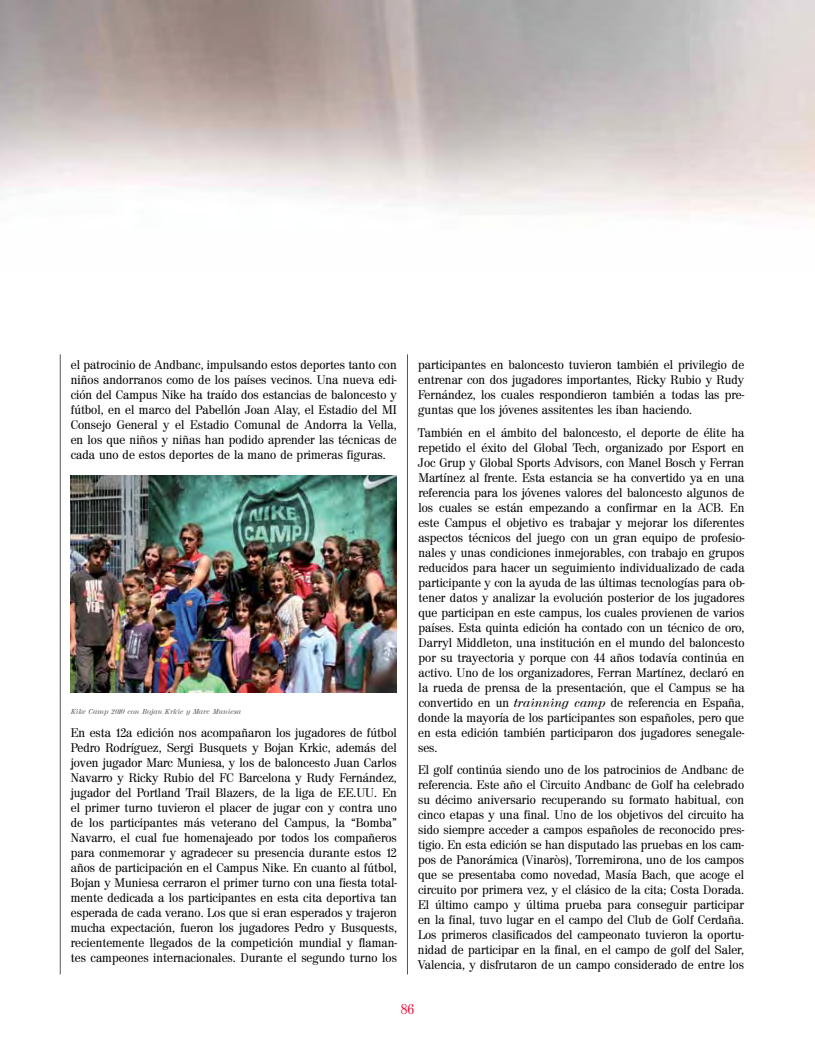
<style>
.page{position:relative;width:815px;height:1063px;background:#fff}
.page>*{position:absolute;margin:0;border:0;box-sizing:border-box;transform-origin:0 0}
.t1{font:15px "Madison Banc";color:#ed1a3b}
.t2{font:13.12px/15px "Madison Banc";color:#000;text-align:justify}
.t3{font:italic 7.5px "Madison";color:#58595b}
.s1{font-family:"Madison";font-style:italic;font-size:12.5px}
</style>
<div class="page">
<hr style="left:60px;top:354px;width:1px;height:620px;background:#58595b">
<hr style="left:407px;top:354px;width:1px;height:620px;background:#58595b">
<img style="left:71px;top:475px;width:326px;height:218px">
<p class="t2" style="left:71px;top:358px;width:328px">el patrocinio de Andbanc, impulsando estos deportes tanto con niños andorranos como de los países vecinos. Una nueva edi&shy;ción del Campus Nike ha traído dos estancias de baloncesto y fútbol, en el marco del Pabellón Joan Alay, el Estadio del MI Consejo General y el Estadio Comunal de Andorra la Vella, en los que niños y niñas han podido aprender las técnicas de cada uno de estos deportes de la mano de primeras figuras.</p>
<p class="t3" style="left:71px;top:707px;width:172px">Kike Camp 2010 con Bojan Krkic y Marc Muniesa</p>
<p class="t2" style="left:71px;top:725px;width:328px">En esta 12a edición nos acompañaron los jugadores de fútbol Pedro Rodríguez, Sergi Busquets y Bojan Krkic, además del joven jugador Marc Muniesa, y los de baloncesto Juan Carlos Navarro y Ricky Rubio del FC Barcelona y Rudy Fernández, jugador del Portland Trail Blazers, de la liga de EE.UU. En el primer turno tuvieron el placer de jugar con y contra uno de los participantes más veterano del Campus, la “Bomba” Navarro, el cual fue homenajeado por todos los compañeros para conmemorar y agradecer su presencia durante estos 12 años de participación en el Campus Nike. En cuanto al fútbol, Bojan y Muniesa cerraron el primer turno con una fiesta total&shy;mente dedicada a los participantes en esta cita deportiva tan esperada de cada verano. Los que si eran esperados y trajeron mucha expectación, fueron los jugadores Pedro y Busquests, recientemente llegados de la competición mundial y flaman&shy;tes campeones internacionales. Durante el segundo turno los</p>
<p class="t2" style="left:418px;top:358px;width:328px">participantes en baloncesto tuvieron también el privilegio de entrenar con dos jugadores importantes, Ricky Rubio y Rudy Fernández, los cuales respondieron también a todas las pre&shy;guntas que los jóvenes assitentes les iban haciendo.</p>
<p class="t2" style="left:418px;top:425px;width:328px">También en el ámbito del baloncesto, el deporte de élite ha repetido el éxito del Global Tech, organizado por Esport en Joc Grup y Global Sports Advisors, con Manel Bosch y Ferran Martínez al frente. Esta estancia se ha convertido ya en una referencia para los jóvenes valores del baloncesto algunos de los cuales se están empezando a confirmar en la ACB. En este Campus el objetivo es trabajar y mejorar los diferentes aspectos técnicos del juego con un gran equipo de profesio&shy;nales y unas condiciones inmejorables, con trabajo en grupos reducidos para hacer un seguimiento individualizado de cada participante y con la ayuda de las últimas tecnologías para ob&shy;tener datos y analizar la evolución posterior de los jugadores que participan en este campus, los cuales provienen de varios países. Esta quinta edición ha contado con un técnico de oro, Darryl Middleton, una institución en el mundo del baloncesto por su trayectoria y porque con 44 años todavía continúa en activo. Uno de los organizadores, Ferran Martínez, declaró en la rueda de prensa de la presentación, que el Campus se ha convertido en un <span class="s1">trainning camp</span> de referencia en España, donde la mayoría de los participantes son españoles, pero que en esta edición también participaron dos jugadores senegale&shy;ses.</p>
<p class="t2" style="left:418px;top:763px;width:328px">El golf continúa siendo uno de los patrocinios de Andbanc de referencia. Este año el Circuito Andbanc de Golf ha celebrado su décimo aniversario recuperando su formato habitual, con cinco etapas y una final. Uno de los objetivos del circuito ha sido siempre acceder a campos españoles de reconocido pres&shy;tigio. En esta edición se han disputado las pruebas en los cam&shy;pos de Panorámica (Vinaròs), Torremirona, uno de los campos que se presentaba como novedad, Masía Bach, que acoge el circuito por primera vez, y el clásico de la cita; Costa Dorada.<br>El último campo y última prueba para conseguir participar en la final, tuvo lugar en el campo del Club de Golf Cerdaña.<br>Los primeros clasificados del campeonato tuvieron la oportu&shy;nidad de participar en la final, en el campo de golf del Saler, Valencia, y disfrutaron de un campo considerado de entre los</p>
<p class="t1" style="left:401px;top:1001px;width:15px">86</p>
</div>
